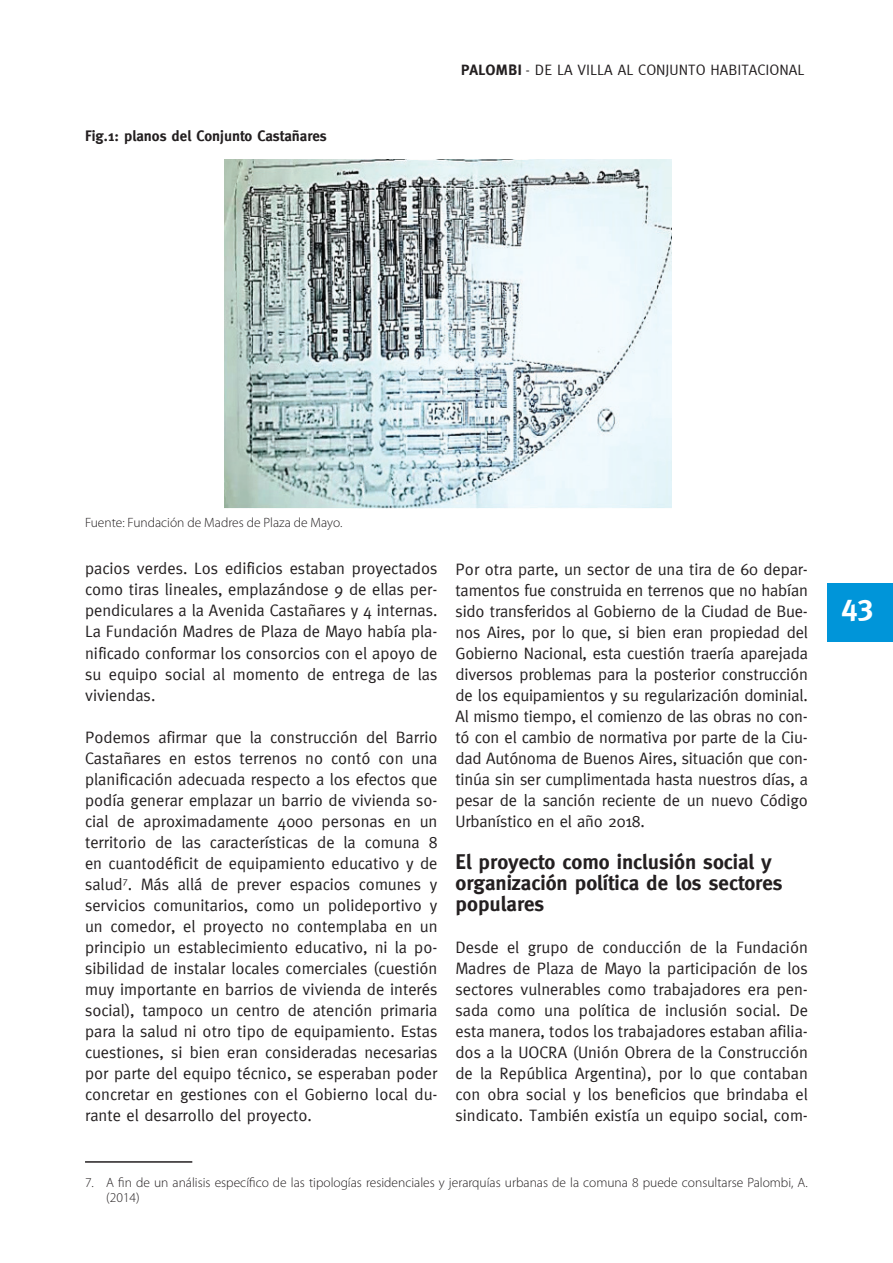
<style>
.page{position:relative;width:893px;height:1263px;background:#fff}
.page>*{position:absolute;margin:0;border:0;box-sizing:border-box;transform-origin:0 0}
.t1{font:30px "Meta Plus Bold Caps";color:#fff}
.t2{font:700 21px/21px "Meta";color:#231f20}
.t3{font:16.5px/21px "Meta";color:#231f20;text-align:justify}
.t4{font:15px "Meta Caps";color:#231f20}
.t5{font:700 15px "Meta";color:#231f20}
.t6{font:300 13.5px/15px "Myriad Pro";color:#231f20}
.s1{font-family:"Meta Plus Bold Caps"}
</style>
<div class="page">
<div style="left:827px;top:583px;width:66px;height:58px;background:#0095d9"></div>
<hr style="left:85px;top:1161px;width:107px;height:2px;background:#231f20">
<img style="left:224px;top:160px;width:448px;height:348px">
<p class="t5" style="left:85px;top:128px;width:243px">Fig.1: planos del Conjunto Castañares</p>
<p class="t4" style="left:461px;top:61px;width:345px"><span class="s1">PALOMBI</span> - DE LA VILLA AL CONJUNTO HABITACIONAL</p>
<p class="t6" style="left:85px;top:515px;width:259px">Fuente: Fundación de Madres de Plaza de Mayo.</p>
<p class="t3" style="left:85px;top:558px;width:354px">pacios verdes. Los edificios estaban proyectados como tiras lineales, emplazándose 9 de ellas per&shy;pendiculares a la Avenida Castañares y 4 internas.<br>La Fundación Madres de Plaza de Mayo había pla&shy;nificado conformar los consorcios con el apoyo de su equipo social al momento de entrega de las viviendas.</p>
<p class="t3" style="left:85px;top:726px;width:354px">Podemos afirmar que la construcción del Barrio Castañares en estos terrenos no contó con una planificación adecuada respecto a los efectos que podía generar emplazar un barrio de vivienda so&shy;cial de aproximadamente 4000 personas en un territorio de las características de la comuna 8 en cuantodéficit de equipamiento educativo y de salud<sup>7</sup>. Más allá de prever espacios comunes y servicios comunitarios, como un polideportivo y un comedor, el proyecto no contemplaba en un principio un establecimiento educativo, ni la po&shy;sibilidad de instalar locales comerciales (cuestión muy importante en barrios de vivienda de interés social), tampoco un centro de atención primaria para la salud ni otro tipo de equipamiento. Estas cuestiones, si bien eran consideradas necesarias por parte del equipo técnico, se esperaban poder concretar en gestiones con el Gobierno local du&shy;rante el desarrollo del proyecto.</p>
<p class="t3" style="left:455px;top:558px;width:354px">Por otra parte, un sector de una tira de 60 depar&shy;tamentos fue construida en terrenos que no habían sido transferidos al Gobierno de la Ciudad de Bue&shy;nos Aires, por lo que, si bien eran propiedad del Gobierno Nacional, esta cuestión traería aparejada diversos problemas para la posterior construcción de los equipamientos y su regularización dominial.<br>Al mismo tiempo, el comienzo de las obras no con&shy;tó con el cambio de normativa por parte de la Ciu&shy;dad Autónoma de Buenos Aires, situación que con&shy;tinúa sin ser cumplimentada hasta nuestros días, a pesar de la sanción reciente de un nuevo Código Urbanístico en el año 2018.</p>
<p class="t2" style="left:455px;top:851px;width:329px">El proyecto como inclusión social y organización política de los sectores populares</p>
<p class="t3" style="left:455px;top:936px;width:354px">Desde el grupo de conducción de la Fundación Madres de Plaza de Mayo la participación de los sectores vulnerables como trabajadores era pen&shy;sada como una política de inclusión social. De esta manera, todos los trabajadores estaban afilia&shy;dos a la UOCRA (Unión Obrera de la Construcción de la República Argentina), por lo que contaban con obra social y los beneficios que brindaba el sindicato. También existía un equipo social, com-</p>
<p class="t6" style="left:106px;top:1175px;width:703px;text-indent:-21px">7. A fin de un análisis específico de las tipologías residenciales y jerarquías urbanas de la comuna 8 puede consultarse Palombi, A. (2014)</p>
<h1 class="t1" style="left:841px;top:591px;width:34px">43</h1>
</div>
